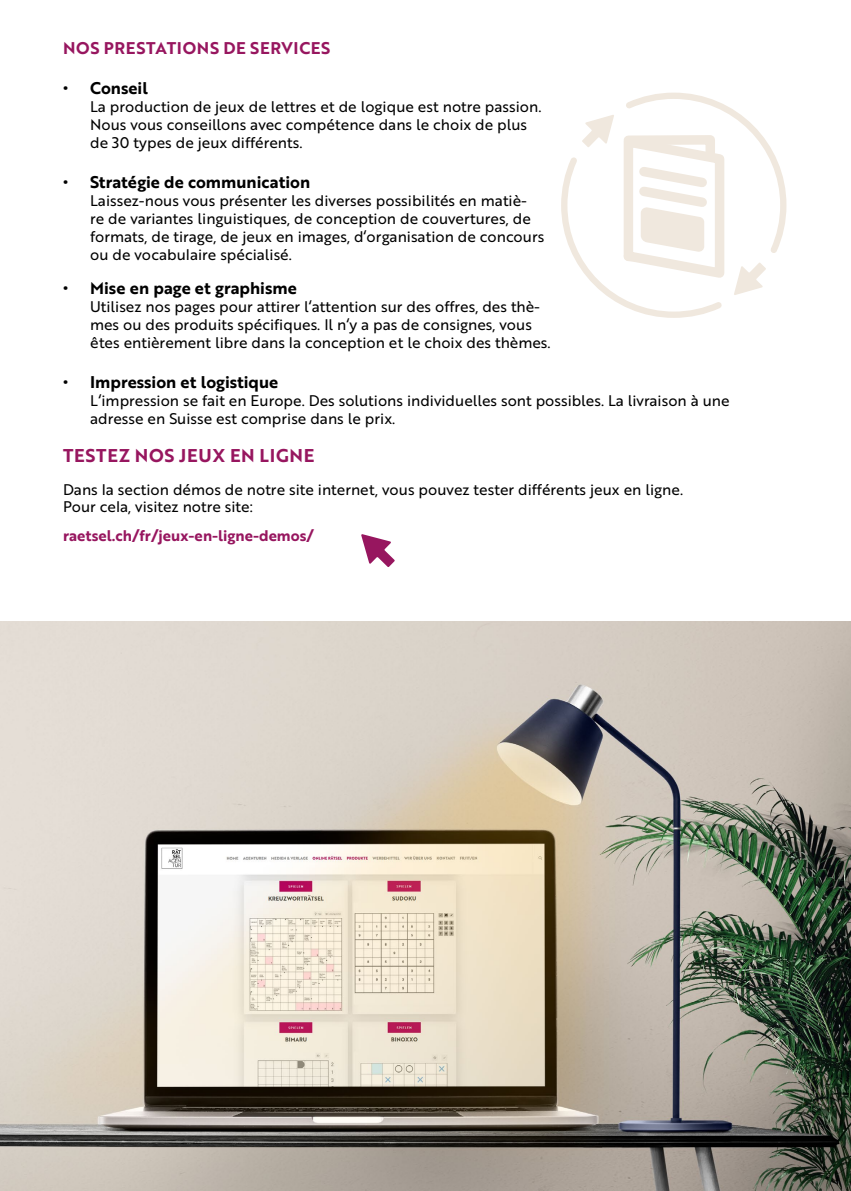
<style>
.page{position:relative;width:851px;height:1191px;background:#fff}
.page>*{position:absolute;margin:0;border:0;box-sizing:border-box;transform-origin:0 0}
.t1{font:18px "Brother 1816 Bold";letter-spacing:.04em;color:#97165f}
.t2{font:16.5px "Brother 1816 Bold";color:#000}
.t3{font:16.5px "Brother 1816 Bold";letter-spacing:.04em;color:#97165f}
.t4{font:15px/18px "Brother 1816 Regular";color:#000}
.t5{font:15px "Brother 1816 Bold";color:#97165f}
</style>
<div class="page">
<svg style="left:561px;top:92px;width:226px;height:226px"></svg>
<svg style="left:582px;top:115px;width:183px;height:180px"></svg>
<img style="left:0;top:621px;width:850px;height:570px">
<svg style="left:361px;top:534px;width:34px;height:33px"></svg>
<p class="t3" style="left:63px;top:36px;width:269px">NOS PRESTATIONS DE SERVICES</p>
<p class="t2" style="left:63px;top:76px;width:86px">• Conseil</p>
<p class="t4" style="left:90px;top:97px;width:452px">La production de jeux de lettres et de logique est notre passion.<br>Nous vous conseillons avec compétence dans le choix de plus de 30 types de jeux différents.</p>
<p class="t2" style="left:63px;top:169px;width:248px">• Stratégie de communication</p>
<p class="t4" style="left:90px;top:191px;width:455px">Laissez-nous vous présenter les diverses possibilités en matiè&shy;re de variantes linguistiques, de conception de couvertures, de formats, de tirage, de jeux en images, d‘organisation de concours ou de vocabulaire spécialisé.</p>
<p class="t2" style="left:63px;top:275px;width:235px">• Mise en page et graphisme</p>
<p class="t4" style="left:90px;top:297px;width:462px">Utilisez nos pages pour attirer l‘attention sur des offres, des thè&shy;mes ou des produits spécifiques. Il n‘y a pas de consignes, vous êtes entièrement libre dans la conception et le choix des thèmes.</p>
<p class="t2" style="left:63px;top:369px;width:216px">• Impression et logistique</p>
<p class="t4" style="left:90px;top:390px;width:641px">L‘impression se fait en Europe. Des solutions individuelles sont possibles. La livraison à une adresse en Suisse est comprise dans le prix.</p>
<p class="t1" style="left:63px;top:442px;width:253px">TESTEZ NOS JEUX EN LIGNE</p>
<p class="t4" style="left:63px;top:481px;width:621px;line-height:16.5px">Dans la section démos de notre site internet, vous pouvez tester différents jeux en ligne.<br>Pour cela, visitez notre site:</p>
<p class="t5" style="left:63px;top:524px;width:252px">raetsel.ch/fr/jeux-en-ligne-demos/</p>
</div>
